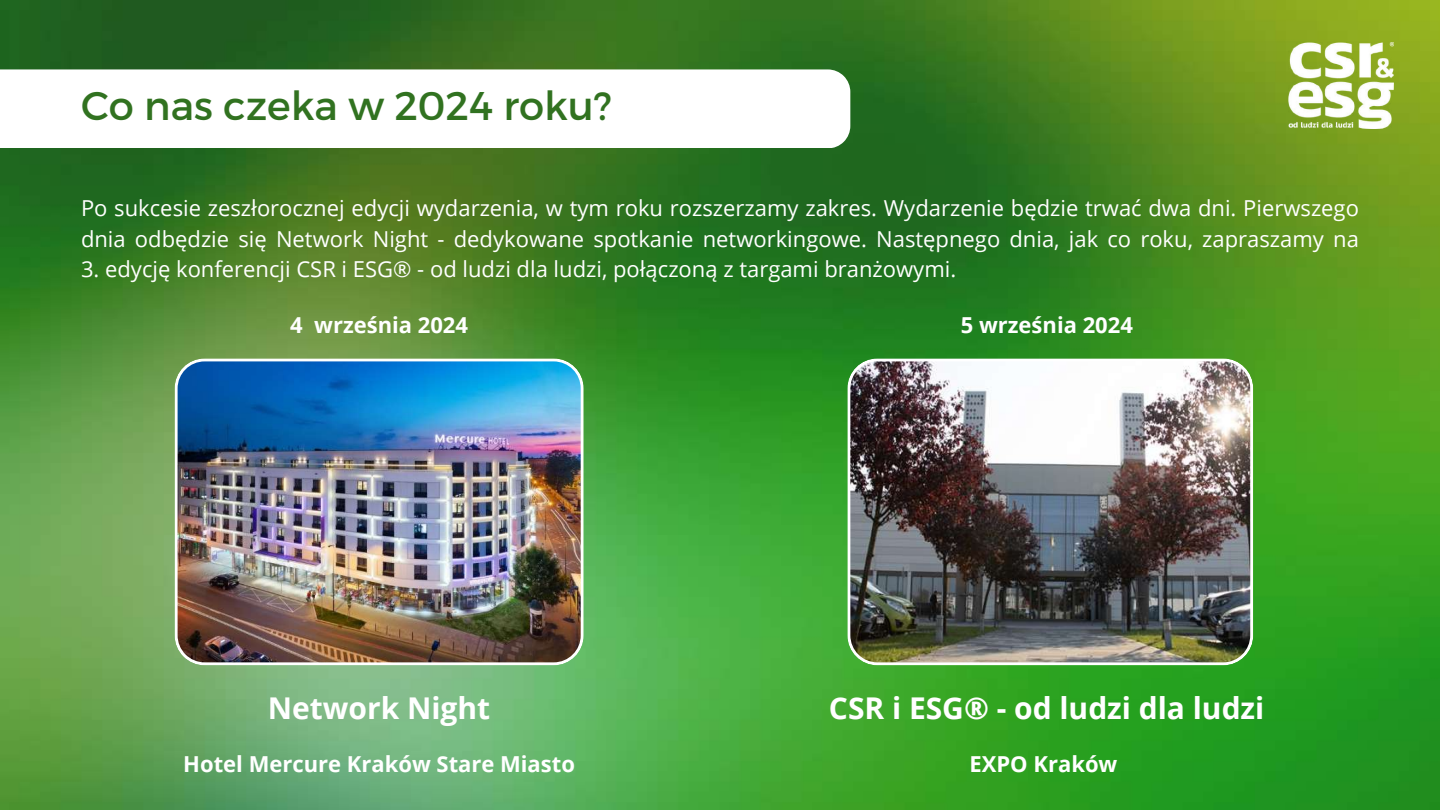
<style>
.page{position:relative;width:1440px;height:810px;background:#fff}
.page>*{position:absolute;margin:0;border:0;box-sizing:border-box;transform-origin:0 0}
.t1{font:40px "Montserrat";color:#317220}
.t2{font:700 30px "Open Sans";color:#fff}
.t3{font:22px/30.8px "Open Sans";color:#fff}
.t4{font:700 22px "Open Sans";color:#fff}
</style>
<div class="page">
<img style="left:0;top:0;width:1440px;height:810px">
<svg style="left:0;top:69px;width:850px;height:79px"></svg>
<img style="left:847px;top:358px;width:406px;height:307px">
<img style="left:1288px;top:43px;width:106px;height:85px">
<img style="left:175px;top:358px;width:408px;height:307px">
<h1 class="t1" style="left:81px;top:80px;width:532px">Co nas czeka w 2024 roku?</h1>
<p class="t3" style="left:81px;top:192px;width:1279px">Po sukcesie zeszłorocznej edycji wydarzenia, w tym roku rozszerzamy zakres. Wydarzenie będzie trwać dwa dni. Pierwszego dnia odbędzie się Network Night - dedykowane spotkanie networkingowe. Następnego dnia, jak co roku, zapraszamy na</p>
<p class="t3" style="left:81px;top:253px;width:877px">3. edycję konferencji CSR i ESG® - od ludzi dla ludzi, połączoną z targami branżowymi.</p>
<p class="t4" style="left:961px;top:310px;width:174px">5 września 2024</p>
<p class="t4" style="left:290px;top:310px;width:179px">4 września 2024</p>
<h2 class="t2" style="left:268px;top:687px;width:224px">Network Night</h2>
<p class="t4" style="left:183px;top:748px;width:393px">Hotel Mercure Kraków Stare Miasto</p>
<p class="t4" style="left:969px;top:748px;width:149px">EXPO Kraków</p>
<h2 class="t2" style="left:829px;top:687px;width:437px">CSR i ESG® - od ludzi dla ludzi</h2>
</div>
